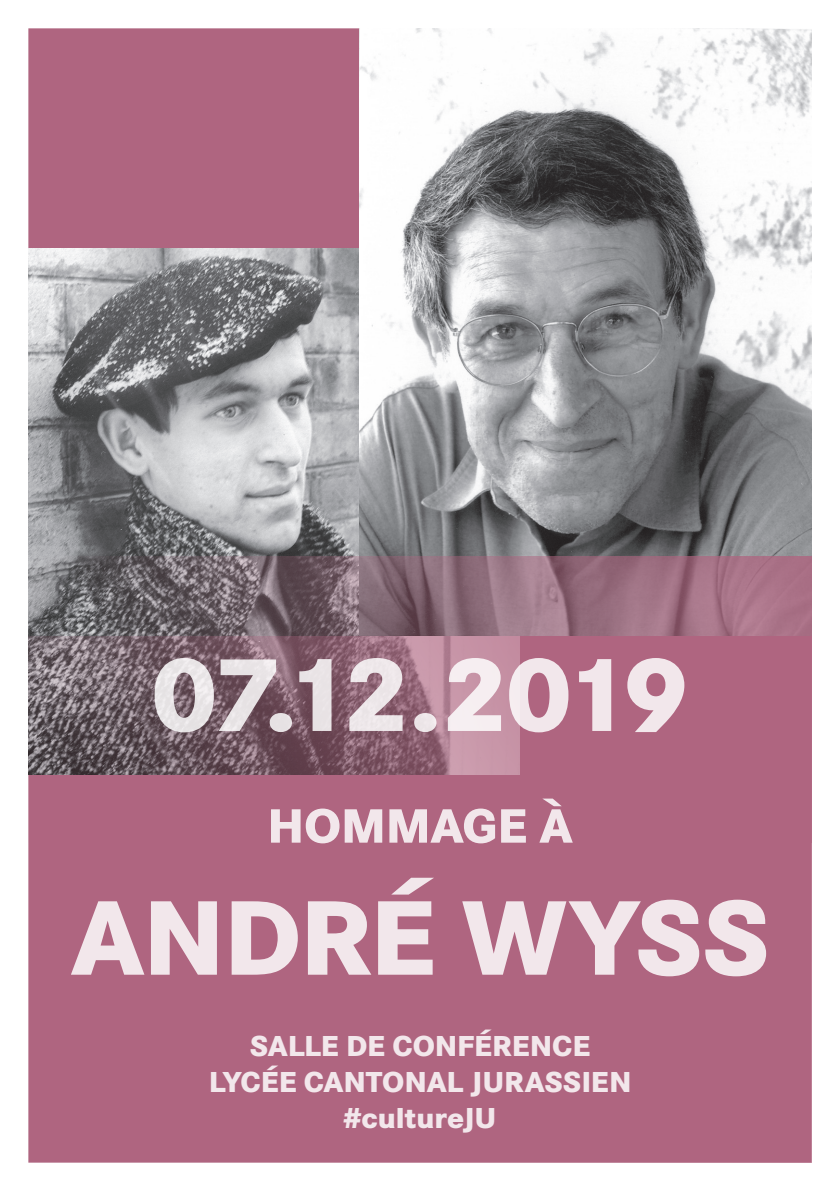
<style>
.page{position:relative;width:840px;height:1191px;background:#fff}
.page>*{position:absolute;margin:0;border:0;box-sizing:border-box;transform-origin:0 0}
.t1{font:800 110px "Corporate S";letter-spacing:-.025em;color:#fff}
.t2{font:800 50px "Corporate S";letter-spacing:-.01em;color:#fff}
.t3{font:800 30px/36px "Corporate S";letter-spacing:-.005em;color:#fff;text-align:center}
</style>
<div class="page">
<div style="left:28px;top:28px;width:783px;height:1134px;background:#af6580;border:2px solid #af6580"></div>
<img style="left:28px;top:248px;width:331px;height:308px">
<img style="left:359px;top:28px;width:452px;height:528px">
<svg style="left:28px;top:556px;width:783px;height:79px;background:#886c78"></svg>
<svg style="left:28px;top:635px;width:783px;height:527px"></svg>
<div style="left:267px;top:1004px;width:299px;height:145px;background:#af6580"></div>
<h1 class="t1" style="left:150px;top:629px;width:540px">07.12.2019</h1>
<h2 class="t2" style="left:267px;top:796px;width:307px">HOMMAGE À</h2>
<h1 class="t1" style="left:71px;top:873px;width:699px">ANDRÉ WYSS</h1>
<p class="t3" style="left:208px;top:1028px;width:424px">SALLE DE CONFÉRENCE<br>LYCÉE CANTONAL JURASSIEN #cultureJU</p>
</div>
